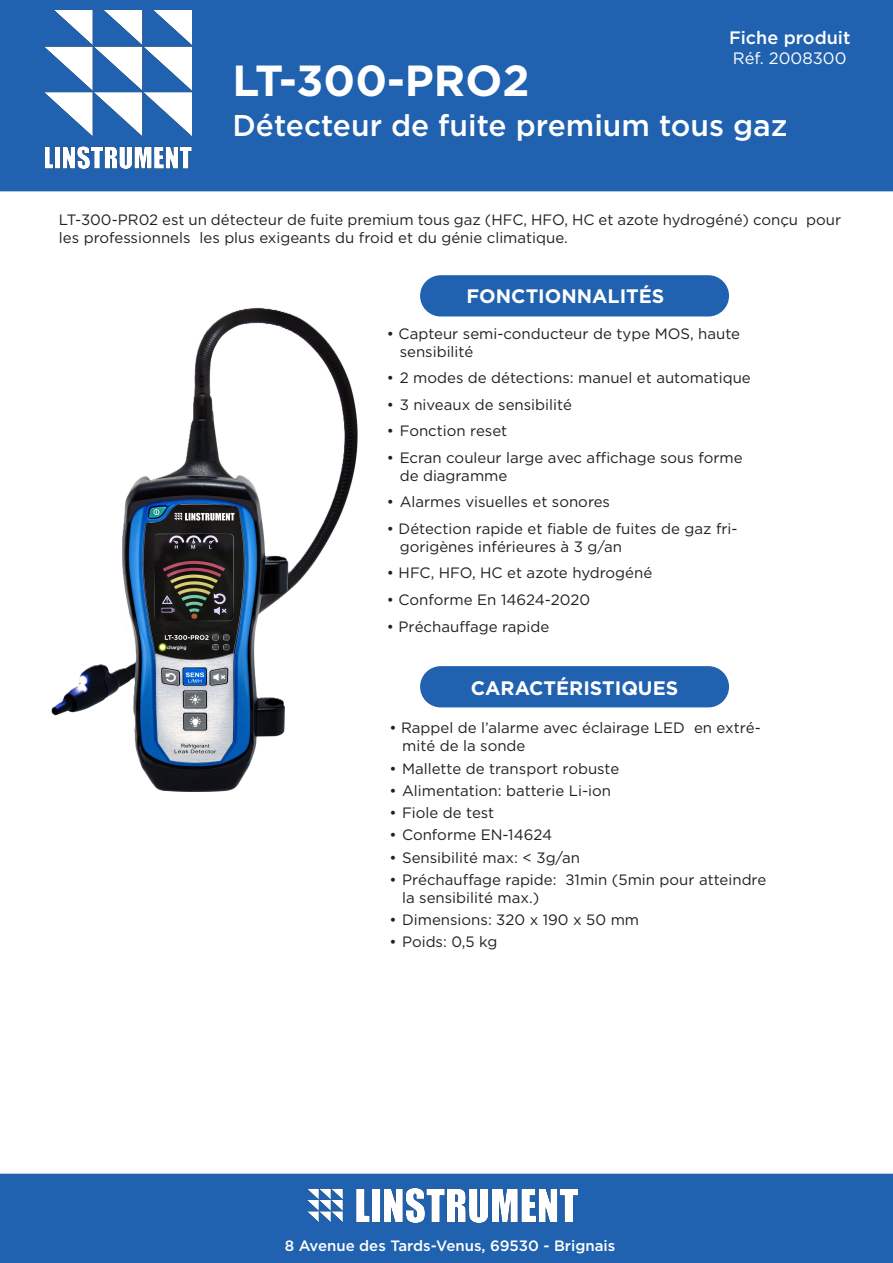
<style>
.page{position:relative;width:893px;height:1263px;background:#fff}
.page>*{position:absolute;margin:0;border:0;box-sizing:border-box;transform-origin:0 0}
.t1{font:700 43.5px "Gotham HTF";color:#fff}
.t2{font:500 30px "Gotham HTF";color:#fff}
.t3{font:700 19.5px "Gotham HTF";color:#fff}
.t4{font:500 18px "Gotham HTF";color:#fff}
.t5{font:16.5px "Gotham HTF";color:#fff}
.t6{font:15px/18px "Gotham HTF";color:#231f20}
.t7{font:500 15px "Gotham HTF";color:#fff}
</style>
<div class="page">
<img style="left:51px;top:307px;width:307px;height:485px">
<div style="left:0;top:0;width:893px;height:191px;background:#2062af"></div>
<div style="left:1px;top:1174px;width:891px;height:88px;background:#2062af"></div>
<div style="left:0;top:1174px;width:893px;height:89px;border:2px solid #2062af"></div>
<img style="left:46px;top:10px;width:145px;height:158px">
<img style="left:307px;top:1188px;width:271px;height:34px">
<div style="left:421px;top:276px;width:307px;height:40px;background:#2062af;border-radius:20px"></div>
<div style="left:420px;top:275px;width:309px;height:41px;border:2px solid #2062af;border-radius:20px"></div>
<div style="left:421px;top:667px;width:307px;height:40px;background:#2062af;border-radius:20px"></div>
<div style="left:420px;top:666px;width:309px;height:41px;border:2px solid #2062af;border-radius:20px"></div>
<p class="t1" style="left:232px;top:56px;width:299px">LT-300-PRO2</p>
<p class="t4" style="left:729px;top:27px;width:123px">Fiche produit</p>
<p class="t5" style="left:733px;top:49px;width:115px">Réf. 2008300</p>
<p class="t2" style="left:232px;top:108px;width:557px">Détecteur de fuite premium tous gaz</p>
<p class="t6" style="left:59px;top:211px;width:784px">LT-300-PR02 est un détecteur de fuite premium tous gaz (HFC, HFO, HC et azote hydrogéné) conçu pour les professionnels les plus exigeants du froid et du génie climatique.</p>
<p class="t3" style="left:466px;top:285px;width:199px">FONCTIONNALITÉS</p>
<p class="t6" style="left:400px;top:324px;width:342px;text-indent:-13px">• Capteur semi-conducteur de type MOS, haute sensibilité</p>
<p class="t6" style="left:387px;top:369px;width:365px">• 2 modes de détections: manuel et automatique</p>
<p class="t6" style="left:387px;top:395px;width:186px">• 3 niveaux de sensibilité</p>
<p class="t6" style="left:387px;top:422px;width:122px">• Fonction reset</p>
<p class="t6" style="left:400px;top:448px;width:345px;text-indent:-13px">• Ecran couleur large avec affichage sous forme de diagramme</p>
<p class="t6" style="left:387px;top:493px;width:225px">• Alarmes visuelles et sonores</p>
<p class="t6" style="left:400px;top:519px;width:339px;text-indent:-13px">• Détection rapide et fiable de fuites de gaz fri&shy;gorigènes inférieures à 3 g/an</p>
<p class="t6" style="left:387px;top:564px;width:267px">• HFC, HFO, HC et azote hydrogéné</p>
<p class="t6" style="left:387px;top:590px;width:205px">• Conforme En 14624-2020</p>
<p class="t6" style="left:387px;top:617px;width:164px">• Préchauffage rapide</p>
<p class="t3" style="left:471px;top:677px;width:209px">CARACTÉRISTIQUES</p>
<p class="t6" style="left:402px;top:719px;width:360px;text-indent:-13px">• Rappel de l’alarme avec éclairage LED en extré&shy;mité de la sonde</p>
<p class="t6" style="left:389px;top:759px;width:231px">• Mallette de transport robuste</p>
<p class="t6" style="left:389px;top:781px;width:223px">• Alimentation: batterie Li-ion</p>
<p class="t6" style="left:389px;top:804px;width:106px">• Fiole de test</p>
<p class="t6" style="left:389px;top:826px;width:164px">• Conforme EN-14624</p>
<p class="t6" style="left:389px;top:848px;width:192px">• Sensibilité max: &lt; 3g/an</p>
<p class="t6" style="left:402px;top:870px;width:366px;text-indent:-13px">• Préchauffage rapide: ±1min (5min pour atteindre la sensibilité max.)</p>
<p class="t6" style="left:389px;top:911px;width:251px">• Dimensions: 320 x 190 x 50 mm</p>
<p class="t6" style="left:389px;top:933px;width:109px">• Poids: 0,5 kg</p>
<p class="t7" style="left:285px;top:1237px;width:332px">8 Avenue des Tards-Venus, 69530 - Brignais</p>
</div>
